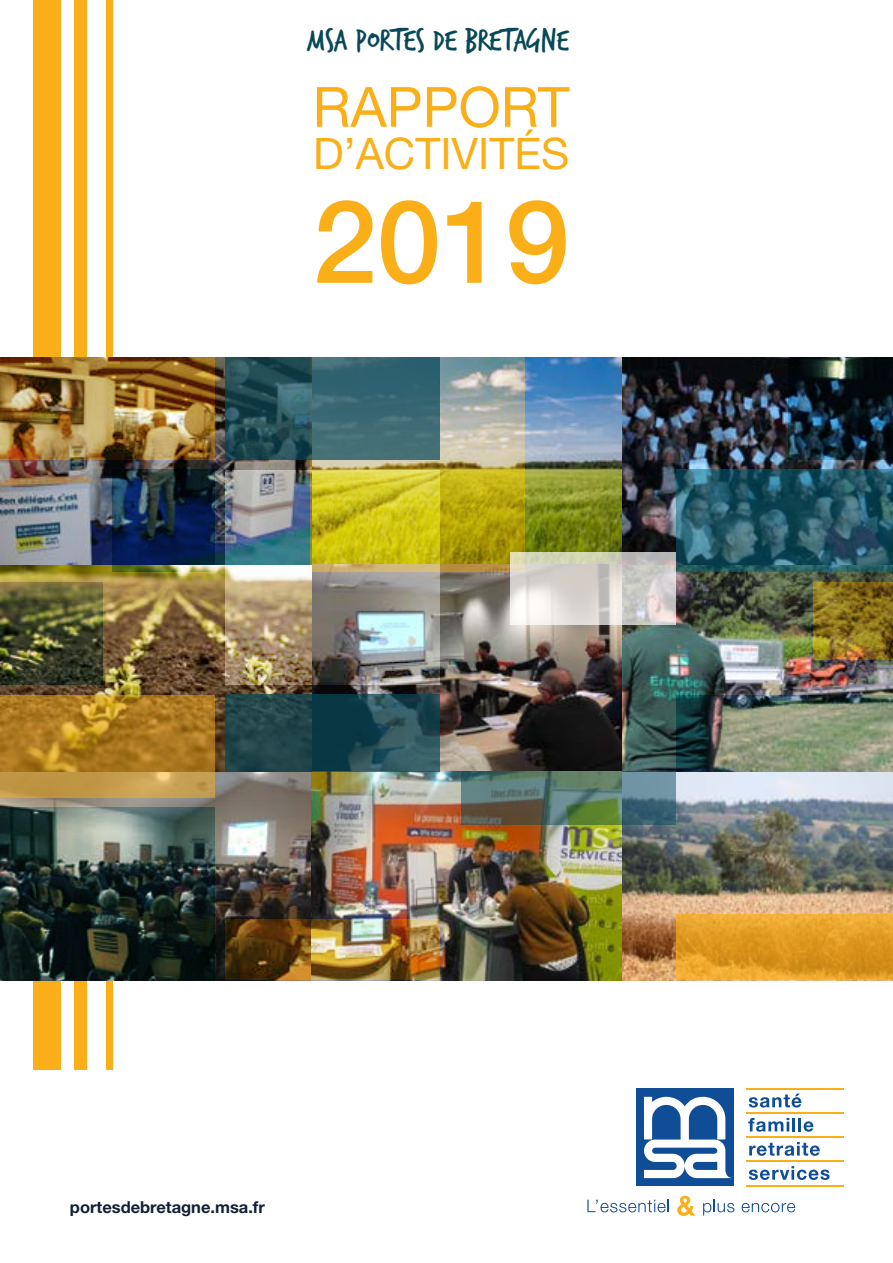
<style>
.page{position:relative;width:893px;height:1263px;background:#fff}
.page>*{position:absolute;margin:0;border:0;box-sizing:border-box;transform-origin:0 0}
.t1{font:500 115.5px "Helvetica Neue LT Std";color:#faaf18}
.t2{font:55.5px "Helvetica Neue LT Std";color:#faaf18}
.t3{font:43.5px "Helvetica Neue LT Std";color:#faaf18}
.t4{font:33px "Trash Hand";color:#084859}
.t5{font:700 16.5px "Helvetica Neue LT Std";color:#121f34}
</style>
<div class="page">
<div style="left:33px;top:0;width:27px;height:1069px;background:#faaf18"></div>
<div style="left:74px;top:0;width:13px;height:1069px;background:#faaf18"></div>
<div style="left:106px;top:0;width:7px;height:1069px;background:#faaf18"></div>
<img style="left:0;top:357px;width:311px;height:623px">
<img style="left:310px;top:357px;width:312px;height:415px">
<img style="left:311px;top:772px;width:582px;height:208px">
<img style="left:607px;top:572px;width:286px;height:199px">
<img style="left:622px;top:357px;width:271px;height:196px">
<img style="left:814px;top:583px;width:79px;height:77px">
<svg style="left:310px;top:357px;width:215px;height:215px;background:#b2ab61"></svg>
<img style="left:225px;top:470px;width:215px;height:215px">
<svg style="left:225px;top:694px;width:215px;height:78px;background:#1f474e"></svg>
<svg style="left:676px;top:470px;width:217px;height:102px;background:#255967"></svg>
<img style="left:676px;top:695px;width:217px;height:77px">
<svg style="left:676px;top:914px;width:217px;height:66px;background:#e29d26"></svg>
<svg style="left:461px;top:771px;width:215px;height:53px;background:#597469"></svg>
<svg style="left:0;top:807px;width:215px;height:173px;background:#2f3e38"></svg>
<img style="left:113px;top:470px;width:102px;height:102px">
<img style="left:0;top:583px;width:102px;height:102px">
<img style="left:0;top:357px;width:215px;height:102px">
<svg style="left:225px;top:357px;width:215px;height:102px;background:#315d67"></svg>
<svg style="left:510px;top:553px;width:166px;height:72px;background:#d8d4cd"></svg>
<img style="left:789px;top:357px;width:104px;height:102px">
<img style="left:225px;top:919px;width:215px;height:61px">
<svg style="left:0;top:695px;width:215px;height:102px;background:#b4852b"></svg>
<svg style="left:749px;top:1093px;width:53px;height:14px"></svg>
<svg style="left:748px;top:1118px;width:66px;height:14px"></svg>
<svg style="left:749px;top:1142px;width:71px;height:14px"></svg>
<svg style="left:749px;top:1166px;width:81px;height:14px"></svg>
<hr style="left:746px;top:1088px;width:98px;height:2px;background:#faaf18">
<hr style="left:746px;top:1113px;width:98px;height:1px;background:#faaf18">
<hr style="left:746px;top:1137px;width:98px;height:1px;background:#faaf18">
<hr style="left:746px;top:1161px;width:98px;height:1px;background:#faaf18">
<hr style="left:746px;top:1185px;width:98px;height:1px;background:#faaf18">
<div style="left:636px;top:1088px;width:97px;height:98px;background:#0f4d96"></div>
<svg style="left:644px;top:1097px;width:88px;height:81px"></svg>
<svg style="left:587px;top:1200px;width:82px;height:12px"></svg>
<svg style="left:677px;top:1196px;width:18px;height:20px"></svg>
<svg style="left:703px;top:1200px;width:31px;height:15px"></svg>
<svg style="left:742px;top:1203px;width:53px;height:9px"></svg>
<p class="t4" style="left:307px;top:24px;width:263px">MSA Portes de Bretagne</p>
<p class="t2" style="left:313px;top:74px;width:258px">RAPPORT</p>
<p class="t3" style="left:313px;top:127px;width:258px">D’ACTIVITÉS</p>
<p class="t1" style="left:313px;top:173px;width:258px">2019</p>
<p class="t5" style="left:70px;top:1197px;width:196px">portesdebretagne.msa.fr</p>
</div>
